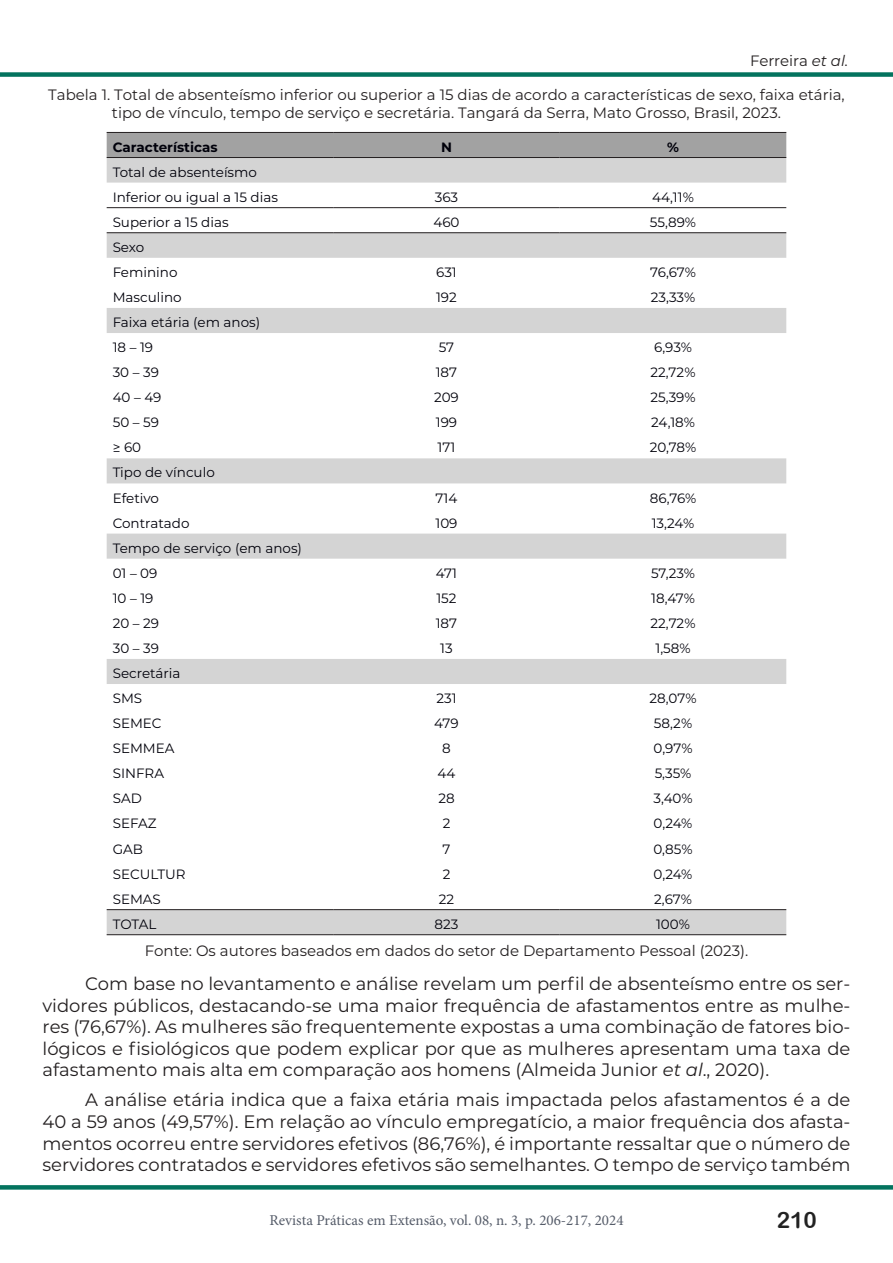
<style>
.page{position:relative;width:893px;height:1263px;background:#fff}
.page>*{position:absolute;margin:0;border:0;box-sizing:border-box;transform-origin:0 0}
.t1{font:22.5px "Arial Rounded MT Bold";color:#222}
.t2{font:18px/21.6px "Montserrat";color:#231f20;text-align:justify}
.t3{font:15px/18px "Montserrat";color:#231f20;text-align:center}
.t4{font:15px "Minion Pro";color:#555c69}
.t5{font:13.5px/25px "Montserrat";color:#00000a}
.t6{font:700 13.5px "Montserrat";color:#00000a}
.s1{font-style:italic}
</style>
<div class="page">
<div style="left:0;top:72px;width:893px;height:5px;background:#03735e"></div>
<svg style="left:0;top:1185px;width:893px;height:4px;background:#0b7763"></svg>
<div style="left:107px;top:133px;width:679px;height:24px;background:#a2a2a2"></div>
<svg style="left:107px;top:158px;width:679px;height:776px"></svg>
<hr style="left:107px;top:132px;width:226px;height:1px;background:#231f20">
<hr style="left:333px;top:132px;width:227px;height:1px;background:#231f20">
<hr style="left:560px;top:132px;width:226px;height:1px;background:#231f20">
<hr style="left:107px;top:157px;width:226px;height:1px;background:#231f20">
<hr style="left:333px;top:157px;width:227px;height:1px;background:#231f20">
<hr style="left:560px;top:157px;width:226px;height:1px;background:#231f20">
<hr style="left:107px;top:207px;width:226px;height:1px;background:#231f20">
<hr style="left:333px;top:207px;width:227px;height:1px;background:#231f20">
<hr style="left:560px;top:207px;width:226px;height:1px;background:#231f20">
<hr style="left:107px;top:232px;width:226px;height:1px;background:#231f20">
<hr style="left:333px;top:232px;width:227px;height:1px;background:#231f20">
<hr style="left:560px;top:232px;width:226px;height:1px;background:#231f20">
<hr style="left:107px;top:909px;width:226px;height:1px;background:#231f20">
<hr style="left:333px;top:909px;width:227px;height:1px;background:#231f20">
<hr style="left:560px;top:909px;width:226px;height:1px;background:#231f20">
<hr style="left:107px;top:934px;width:226px;height:1px;background:#231f20">
<hr style="left:333px;top:934px;width:227px;height:1px;background:#231f20">
<hr style="left:560px;top:934px;width:226px;height:1px;background:#231f20">
<p class="t3" style="left:750px;top:51px;width:100px">Ferreira <span class="s1">et al.</span></p>
<p class="t3" style="left:48px;top:85px;width:798px">Tabela 1. Total de absenteísmo inferior ou superior a 15 dias de acordo a características de sexo, faixa etária, tipo de vínculo, tempo de serviço e secretária. Tangará da Serra, Mato Grosso, Brasil, 2023.</p>
<p class="t6" style="left:113px;top:137px;width:106px">Características</p>
<p class="t6" style="left:441px;top:137px;width:12px">N</p>
<p class="t6" style="left:667px;top:137px;width:13px">%</p>
<p class="t5" style="left:113px;top:159px;width:167px">Total de absenteísmo<br>Inferior ou igual a 15 dias</p>
<p class="t5" style="left:435px;top:184px;width:25px">363</p>
<p class="t5" style="left:652px;top:184px;width:43px">44,11%</p>
<p class="t5" style="left:113px;top:209px;width:117px">Superior a 15 dias</p>
<p class="t5" style="left:433px;top:209px;width:28px">460</p>
<p class="t5" style="left:650px;top:209px;width:48px">55,89%</p>
<p class="t5" style="left:113px;top:234px;width:66px">Sexo<br>Feminino</p>
<p class="t5" style="left:436px;top:259px;width:22px">631</p>
<p class="t5" style="left:650px;top:259px;width:48px">76,67%</p>
<p class="t5" style="left:113px;top:284px;width:71px">Masculino</p>
<p class="t5" style="left:436px;top:284px;width:22px">192</p>
<p class="t5" style="left:651px;top:284px;width:46px">23,33%</p>
<p class="t5" style="left:113px;top:309px;width:149px">Faixa etária (em anos)<br>18 – 19</p>
<p class="t5" style="left:439px;top:334px;width:17px">57</p>
<p class="t5" style="left:654px;top:334px;width:39px">6,93%</p>
<p class="t5" style="left:113px;top:359px;width:48px">30 – 39</p>
<p class="t5" style="left:436px;top:359px;width:23px">187</p>
<p class="t5" style="left:650px;top:359px;width:47px">22,72%</p>
<p class="t5" style="left:113px;top:384px;width:50px">40 – 49</p>
<p class="t5" style="left:434px;top:384px;width:26px">209</p>
<p class="t5" style="left:650px;top:384px;width:47px">25,39%</p>
<p class="t5" style="left:113px;top:409px;width:48px">50 – 59</p>
<p class="t5" style="left:436px;top:409px;width:23px">199</p>
<p class="t5" style="left:651px;top:409px;width:45px">24,18%</p>
<p class="t5" style="left:113px;top:435px;width:30px">≥ 60</p>
<p class="t5" style="left:438px;top:435px;width:19px">171</p>
<p class="t5" style="left:650px;top:435px;width:48px">20,78%</p>
<p class="t5" style="left:113px;top:460px;width:104px">Tipo de vínculo<br>Efetivo</p>
<p class="t5" style="left:436px;top:485px;width:23px">714</p>
<p class="t5" style="left:650px;top:485px;width:48px">86,76%</p>
<p class="t5" style="left:113px;top:510px;width:78px">Contratado</p>
<p class="t5" style="left:435px;top:510px;width:24px">109</p>
<p class="t5" style="left:652px;top:510px;width:44px">13,24%</p>
<p class="t5" style="left:113px;top:535px;width:191px">Tempo de serviço (em anos)<br>01 – 09</p>
<p class="t5" style="left:436px;top:560px;width:23px">471</p>
<p class="t5" style="left:651px;top:560px;width:46px">57,23%</p>
<p class="t5" style="left:113px;top:585px;width:42px">10 – 19</p>
<p class="t5" style="left:436px;top:585px;width:22px">152</p>
<p class="t5" style="left:651px;top:585px;width:45px">18,47%</p>
<p class="t5" style="left:113px;top:610px;width:48px">20 – 29</p>
<p class="t5" style="left:436px;top:610px;width:23px">187</p>
<p class="t5" style="left:650px;top:610px;width:47px">22,72%</p>
<p class="t5" style="left:113px;top:635px;width:48px">30 – 39</p>
<p class="t5" style="left:440px;top:635px;width:14px">13</p>
<p class="t5" style="left:655px;top:635px;width:37px">1,58%</p>
<p class="t5" style="left:113px;top:660px;width:69px">Secretária<br>SMS</p>
<p class="t5" style="left:436px;top:685px;width:22px">231</p>
<p class="t5" style="left:649px;top:685px;width:49px">28,07%</p>
<p class="t5" style="left:113px;top:710px;width:50px">SEMEC</p>
<p class="t5" style="left:434px;top:710px;width:26px">479</p>
<p class="t5" style="left:654px;top:710px;width:40px">58,2%</p>
<p class="t5" style="left:113px;top:735px;width:63px">SEMMEA</p>
<p class="t5" style="left:442px;top:735px;width:10px">8</p>
<p class="t5" style="left:654px;top:735px;width:40px">0,97%</p>
<p class="t5" style="left:113px;top:760px;width:53px">SINFRA</p>
<p class="t5" style="left:438px;top:760px;width:19px">44</p>
<p class="t5" style="left:655px;top:760px;width:38px">5,35%</p>
<p class="t5" style="left:113px;top:786px;width:31px">SAD</p>
<p class="t5" style="left:438px;top:786px;width:18px">28</p>
<p class="t5" style="left:653px;top:786px;width:41px">3,40%</p>
<p class="t5" style="left:113px;top:811px;width:45px">SEFAZ</p>
<p class="t5" style="left:443px;top:811px;width:9px">2</p>
<p class="t5" style="left:654px;top:811px;width:40px">0,24%</p>
<p class="t5" style="left:113px;top:836px;width:32px">GAB</p>
<p class="t5" style="left:443px;top:836px;width:9px">7</p>
<p class="t5" style="left:653px;top:836px;width:41px">0,85%</p>
<p class="t5" style="left:113px;top:861px;width:74px">SECULTUR</p>
<p class="t5" style="left:443px;top:861px;width:9px">2</p>
<p class="t5" style="left:654px;top:861px;width:40px">0,24%</p>
<p class="t5" style="left:113px;top:886px;width:50px">SEMAS</p>
<p class="t5" style="left:439px;top:886px;width:17px">22</p>
<p class="t5" style="left:654px;top:886px;width:39px">2,67%</p>
<p class="t5" style="left:113px;top:911px;width:45px">TOTAL</p>
<p class="t5" style="left:435px;top:911px;width:25px">823</p>
<p class="t5" style="left:656px;top:911px;width:35px">100%</p>
<p class="t3" style="left:145px;top:941px;width:605px">Fonte: Os autores baseados em dados do setor de Departamento Pessoal (2023).</p>
<p class="t2" style="left:43px;top:972px;width:809px;text-indent:43px">Com base no levantamento e análise revelam um perfil de absenteísmo entre os ser&shy;vidores públicos, destacando-se uma maior frequência de afastamentos entre as mulhe&shy;res (76,67%). As mulheres são frequentemente expostas a uma combinação de fatores bio&shy;lógicos e fisiológicos que podem explicar por que as mulheres apresentam uma taxa de afastamento mais alta em comparação aos homens (Almeida Junior <span class="s1">et al</span>., 2020).</p>
<p class="t2" style="left:43px;top:1089px;width:809px;text-indent:43px">A análise etária indica que a faixa etária mais impactada pelos afastamentos é a de 40 a 59 anos (49,57%). Em relação ao vínculo empregatício, a maior frequência dos afasta&shy;mentos ocorreu entre servidores efetivos (86,76%), é importante ressaltar que o número de servidores contratados e servidores efetivos são semelhantes. O tempo de serviço também</p>
<p class="t4" style="left:269px;top:1210px;width:356px">Revista Práticas em Extensão, vol. 08, n. 3, p. 206-217, 2024</p>
<p class="t1" style="left:777px;top:1206px;width:42px">210</p>
</div>
